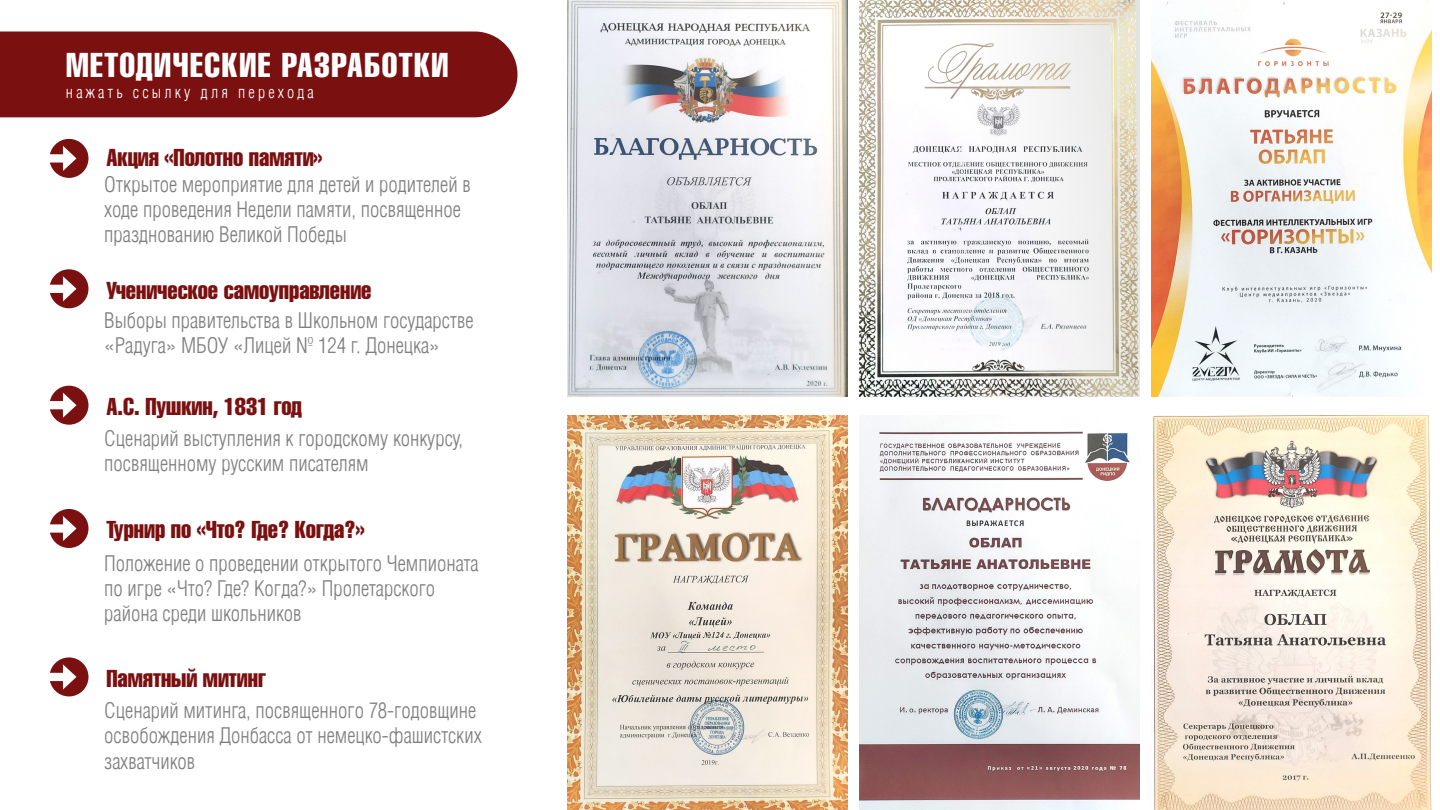
<style>
.page{position:relative;width:1440px;height:810px;background:#fff}
.page>*{position:absolute;margin:0;border:0;box-sizing:border-box;transform-origin:0 0}
.t1{font:33.9px "AG Letterica Compressed C";letter-spacing:.05em;color:#fff}
.t2{font:24px "AG Letterica Compressed C";color:#7a1010}
.t3{font:300 condensed 21px/25.2px "AG Letterica";color:#808080}
.t4{font:300 condensed 16.2px "AG Letterica";letter-spacing:.2em;color:#fff}
</style>
<div class="page">
<div style="left:0;top:32px;width:517px;height:85px;background:#7a1010"></div>
<div style="left:50px;top:139px;width:38px;height:39px;background:#7a1010;border-radius:50%"></div>
<div style="left:45px;top:154px;width:23px;height:9px;background:#fff"></div>
<svg style="left:63px;top:146px;width:13px;height:25px"></svg>
<div style="left:50px;top:269px;width:38px;height:39px;background:#7a1010;border-radius:50%"></div>
<div style="left:45px;top:285px;width:23px;height:8px;background:#fff"></div>
<svg style="left:63px;top:276px;width:13px;height:25px"></svg>
<div style="left:50px;top:386px;width:38px;height:39px;background:#7a1010;border-radius:50%"></div>
<div style="left:45px;top:401px;width:23px;height:8px;background:#fff"></div>
<svg style="left:63px;top:393px;width:13px;height:25px"></svg>
<div style="left:50px;top:509px;width:38px;height:39px;background:#7a1010;border-radius:50%"></div>
<div style="left:45px;top:524px;width:23px;height:9px;background:#fff"></div>
<svg style="left:63px;top:516px;width:13px;height:25px"></svg>
<div style="left:50px;top:657px;width:38px;height:39px;background:#7a1010;border-radius:50%"></div>
<div style="left:45px;top:673px;width:23px;height:8px;background:#fff"></div>
<svg style="left:63px;top:664px;width:13px;height:26px"></svg>
<img style="left:567px;top:0;width:281px;height:396px">
<img style="left:860px;top:0;width:280px;height:396px">
<img style="left:1151px;top:1px;width:280px;height:395px">
<img style="left:567px;top:416px;width:281px;height:394px">
<img style="left:1153px;top:416px;width:278px;height:394px">
<img style="left:860px;top:416px;width:280px;height:394px">
<p class="t1" style="left:66px;top:47px;width:384px">МЕТОДИЧЕСКИЕ РАЗРАБОТКИ</p>
<p class="t4" style="left:66px;top:82px;width:250px">нажать ссылку для перехода</p>
<p class="t2" style="left:106px;top:144px;width:218px">Акция «Полотно памяти»</p>
<p class="t3" style="left:104px;top:172px;width:368px">Открытое мероприятие для детей и родителей в ходе проведения Недели памяти, посвященное празднованию Великой Победы</p>
<p class="t2" style="left:106px;top:277px;width:267px">Ученическое самоуправление</p>
<p class="t3" style="left:104px;top:307px;width:371px">Выборы правительства в Школьном государстве «Радуга» МБОУ «Лицей № 124 г. Донецка»</p>
<p class="t2" style="left:106px;top:394px;width:197px">А.С. Пушкин, 1831 год</p>
<p class="t3" style="left:104px;top:425px;width:360px">Сценарий выступления к городскому конкурсу, посвященному русским писателям</p>
<p class="t2" style="left:106px;top:517px;width:260px">Турнир по «Что? Где? Когда?»</p>
<p class="t3" style="left:104px;top:550px;width:376px">Положение о проведении открытого Чемпионата по игре «Что? Где? Когда?» Пролетарского района среди школьников</p>
<p class="t2" style="left:106px;top:665px;width:161px">Памятный митинг</p>
<p class="t3" style="left:104px;top:698px;width:379px">Сценарий митинга, посвященного 78-годовщине освобождения Донбасса от немецко-фашистских захватчиков</p>
</div>
